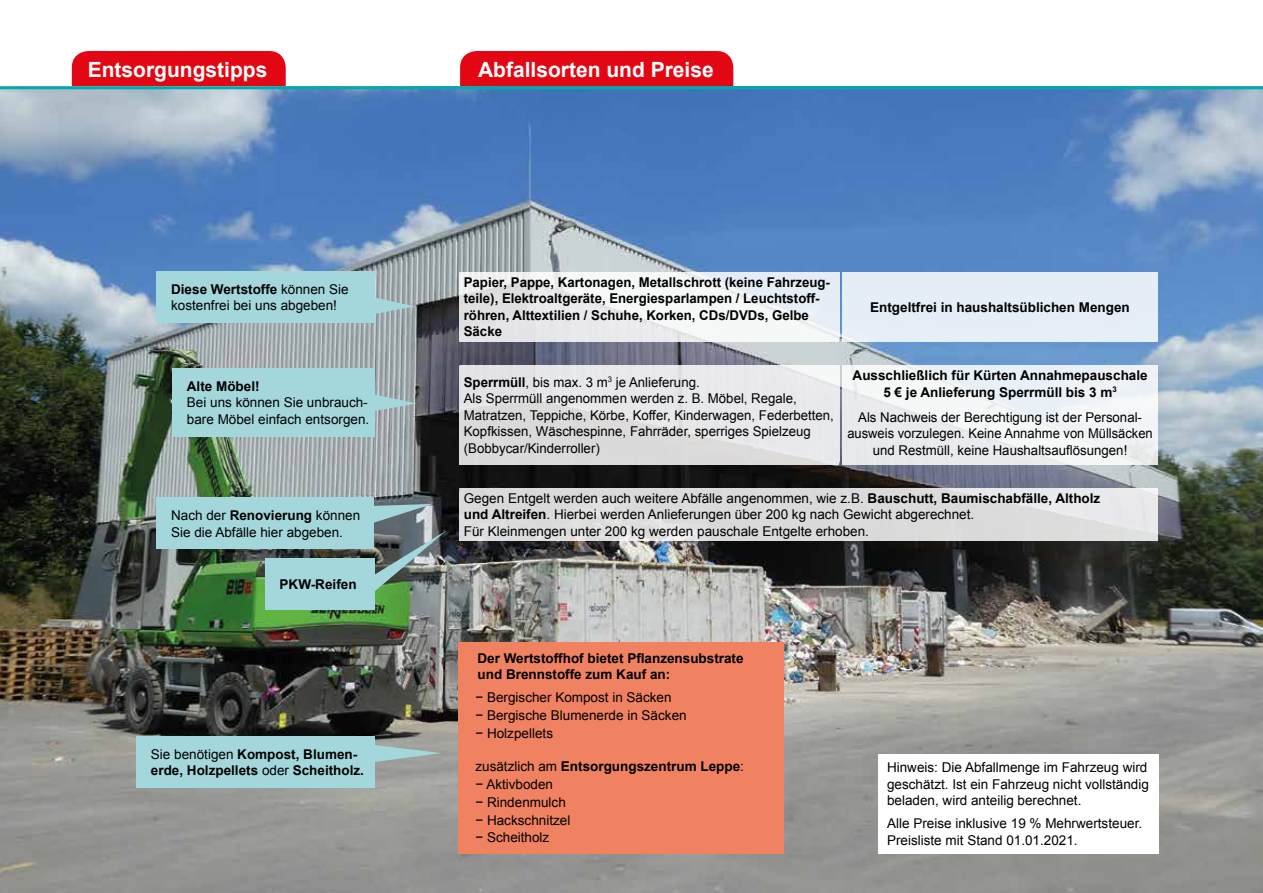
<style>
.page{position:relative;width:1263px;height:893px;background:#fff}
.page>*{position:absolute;margin:0;border:0;box-sizing:border-box;transform-origin:0 0}
.t1{font:700 21px "Arial";color:#fff}
.t2{font:13.5px/16.5px "Arial";color:#000}
.t3{font:700 13.5px/16.5px "Arial";color:#000}
.s1{font-weight:700}
.s2{font-weight:400}
</style>
<div class="page">
<div style="left:72px;top:51px;width:214px;height:35px;background:#e30613"></div>
<div style="left:460px;top:51px;width:273px;height:35px;background:#e30613"></div>
<img style="left:0;top:89px;width:1263px;height:804px">
<div style="left:172px;top:368px;width:202px;height:69px;background:#a4d7dc"></div>
<svg style="left:374px;top:394px;width:43px;height:18px"></svg>
<div style="left:156px;top:271px;width:218px;height:52px;background:#a4d7dc"></div>
<svg style="left:374px;top:297px;width:41px;height:18px"></svg>
<div style="left:156px;top:497px;width:218px;height:52px;background:#a4d7dc"></div>
<svg style="left:374px;top:504px;width:59px;height:20px"></svg>
<hr style="left:0;top:86px;width:1263px;height:3px;background:#00abad">
<div style="left:265px;top:558px;width:110px;height:52px;background:#a4d7dc"></div>
<img style="left:371px;top:530px;width:75px;height:64px">
<svg style="left:459px;top:272px;width:699px;height:69px"></svg>
<svg style="left:459px;top:366px;width:699px;height:99px"></svg>
<svg style="left:459px;top:489px;width:699px;height:52px;background:#ddd"></svg>
<div style="left:458px;top:642px;width:326px;height:211px;background:#f08262"></div>
<div style="left:136px;top:736px;width:238px;height:52px;background:#a4d7dc"></div>
<svg style="left:374px;top:745px;width:67px;height:17px"></svg>
<div style="left:878px;top:754px;width:281px;height:99px;background:#fff"></div>
<h1 class="t1" style="left:88px;top:56px;width:181px">Entsorgungstipps</h1>
<h1 class="t1" style="left:478px;top:56px;width:237px">Abfallsorten und Preise</h1>
<p class="t2" style="left:171px;top:281px;width:179px"><span class="s1">Diese Wertstoffe</span> können Sie kostenfrei bei uns abgeben!</p>
<p class="t3" style="left:464px;top:274px;width:368px">Papier, Pappe, Kartonagen, Metallschrott (keine Fahrzeug&shy;teile), Elektroaltgeräte, Energiesparlampen / Leuchtstoff&shy;röhren, Alttextilien / Schuhe, Korken, CDs/DVDs, Gelbe Säcke</p>
<p class="t3" style="left:870px;top:299px;width:261px">Entgeltfrei in haushaltsüblichen Mengen</p>
<p class="t3" style="left:187px;top:378px;width:74px">Alte Möbel!</p>
<p class="t2" style="left:187px;top:394px;width:184px">Bei uns können Sie unbrauch&shy;bare Möbel einfach entsorgen.</p>
<p class="t2" style="left:171px;top:507px;width:191px">Nach der <span class="s1">Renovierung</span> können<br>Sie die Abfälle hier abgeben.</p>
<p class="t3" style="left:280px;top:577px;width:78px">PKW-Reifen</p>
<p class="t3" style="left:151px;top:746px;width:215px"><span class="s2">Sie benötigen</span> Kompost, Blumen&shy;erde, Holzpellets <span class="s2">oder</span> Scheitholz.</p>
<p class="t3" style="left:852px;top:368px;width:297px;text-align:center">Ausschließlich für Kürten Annahmepauschale<br>5 € je Anlieferung Sperrmüll bis 3 m<sup>3</sup></p>
<p class="t2" style="left:847px;top:409px;width:307px;text-align:center">Als Nachweis der Berechtigung ist der Personal&shy;ausweis vorzulegen. Keine Annahme von Müllsäcken und Restmüll, keine Haushaltsauflösungen!</p>
<p class="t2" style="left:464px;top:374px;width:372px"><span class="s1">Sperrmüll</span>, bis max. 3 m<sup>3</sup> je Anlieferung.<br>Als Sperrmüll angenommen werden z. B. Möbel, Regale, Matratzen, Teppiche, Körbe, Koffer, Kinderwagen, Federbetten, Kopfkissen, Wäschespinne, Fahrräder, sperriges Spielzeug (Bobbycar/Kinderroller)</p>
<p class="t2" style="left:464px;top:490px;width:638px">Gegen Entgelt werden auch weitere Abfälle angenommen, wie z.B. <span class="s1">Bauschutt, Baumischabfälle, Altholz und Altreifen</span>. Hierbei werden Anlieferungen über 200 kg nach Gewicht abgerechnet.<br>Für Kleinmengen unter 200 kg werden pauschale Entgelte erhoben.</p>
<p class="t3" style="left:477px;top:650px;width:268px">Der Wertstoffhof bietet Pflanzensubstrate und Brennstoffe zum Kauf an:</p>
<p class="t2" style="left:475px;top:688px;width:213px;line-height:18px">− Bergischer Kompost in Säcken<br>− Bergische Blumenerde in Säcken − Holzpellets</p>
<p class="t2" style="left:475px;top:757px;width:270px;line-height:18px">zusätzlich am <span class="s1">Entsorgungszentrum Leppe</span>: − Aktivboden<br>− Rindenmulch<br>− Hackschnitzel<br>− Scheitholz</p>
<p class="t2" style="left:887px;top:759px;width:263px;text-align:justify">Hinweis: Die Abfallmenge im Fahrzeug wird geschätzt. Ist ein Fahrzeug nicht vollständig beladen, wird anteilig berechnet.</p>
<p class="t2" style="left:887px;top:815px;width:257px">Alle Preise inklusive 19 % Mehrwertsteuer.<br>Preisliste mit Stand 01.01.2021.</p>
</div>
